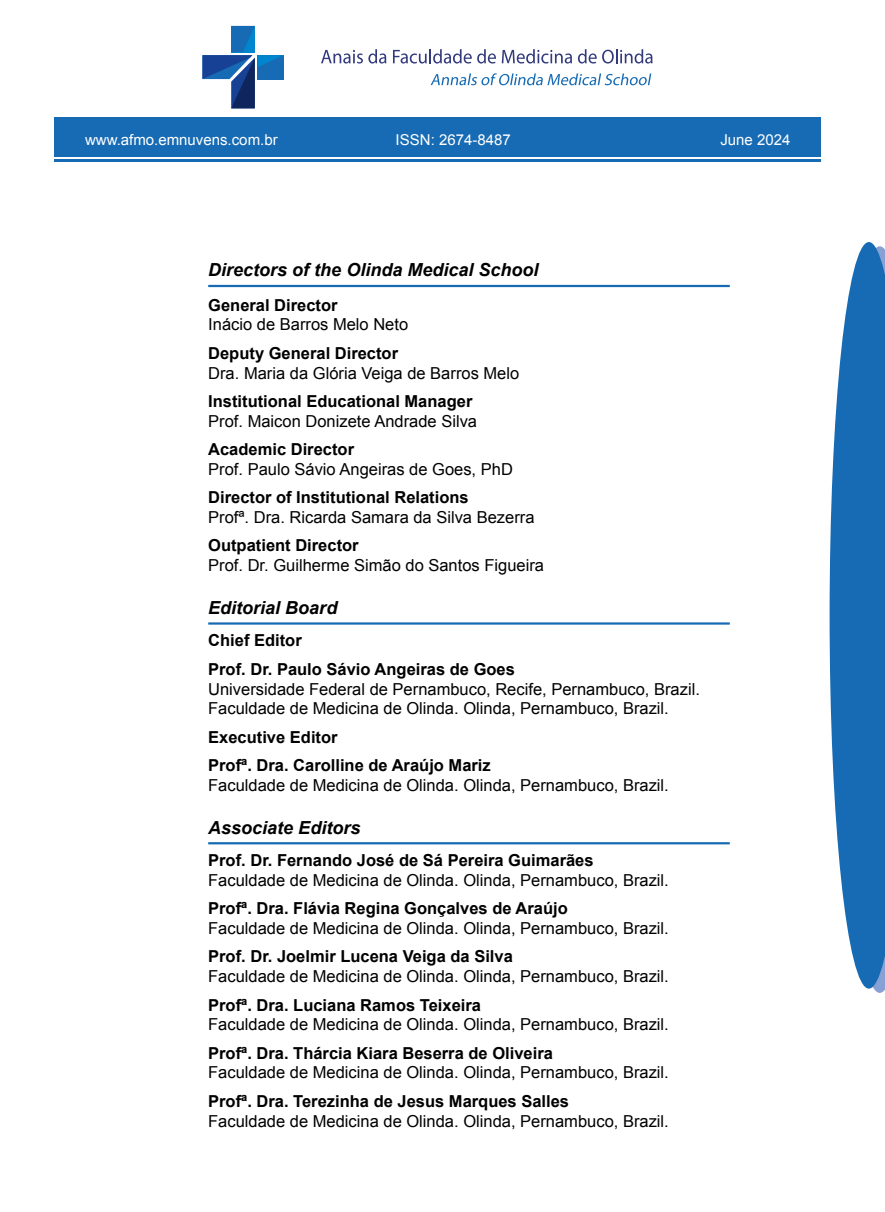
<style>
.page{position:relative;width:885px;height:1212px;background:#fff}
.page>*{position:absolute;margin:0;border:0;box-sizing:border-box;transform-origin:0 0}
.t1{font:italic 700 18px "Arial";color:#000}
.t2{font:16.5px/19.8px "Arial";color:#000}
.t3{font:700 16.5px/28.3px "Arial";color:#000}
.t4{font:15px "Arial";color:#fff}
</style>
<div class="page">
<hr style="left:54px;top:159px;width:766px;height:3px;background:#176bb4">
<div style="left:54px;top:117px;width:766px;height:39px;background:#176bb4"></div>
<svg style="left:202px;top:26px;width:82px;height:82px"></svg>
<svg style="left:321px;top:49px;width:65px;height:15px"></svg>
<svg style="left:393px;top:49px;width:78px;height:15px"></svg>
<svg style="left:477px;top:49px;width:95px;height:15px"></svg>
<svg style="left:578px;top:49px;width:18px;height:15px"></svg>
<svg style="left:602px;top:49px;width:50px;height:15px"></svg>
<svg style="left:430px;top:73px;width:221px;height:12px"></svg>
<hr style="left:208px;top:622px;width:521px;height:3px;background:#176bb4">
<hr style="left:208px;top:842px;width:521px;height:2px;background:#176bb4">
<hr style="left:208px;top:285px;width:521px;height:2px;background:#176bb4">
<svg style="left:829px;top:242px;width:55px;height:751px"></svg>
<p class="t4" style="left:85px;top:130px;width:194px">www.afmo.emnuvens.com.br</p>
<p class="t4" style="left:395px;top:130px;width:117px">ISSN: 2674-8487</p>
<p class="t4" style="left:720px;top:130px;width:72px">June 2024</p>
<p class="t1" style="left:208px;top:258px;width:332px">Directors of the Olinda Medical School</p>
<p class="t3" style="left:208px;top:291px;width:131px">General Director</p>
<p class="t2" style="left:208px;top:315px;width:201px">Inácio de Barros Melo Neto</p>
<p class="t3" style="left:208px;top:339px;width:191px">Deputy General Director</p>
<p class="t2" style="left:208px;top:363px;width:312px">Dra. Maria da Glória Veiga de Barros Melo</p>
<p class="t3" style="left:208px;top:387px;width:266px">Institutional Educational Manager</p>
<p class="t2" style="left:208px;top:411px;width:270px">Prof. Maicon Donizete Andrade Silva</p>
<p class="t3" style="left:208px;top:436px;width:147px">Academic Director</p>
<p class="t2" style="left:208px;top:459px;width:306px">Prof. Paulo Sávio Angeiras de Goes, PhD</p>
<p class="t3" style="left:208px;top:484px;width:262px">Director of Institutional Relations</p>
<p class="t2" style="left:208px;top:507px;width:328px">Profª. Dra. Ricarda Samara da Silva Bezerra</p>
<p class="t3" style="left:208px;top:532px;width:152px">Outpatient Director</p>
<p class="t2" style="left:208px;top:555px;width:337px">Prof. Dr. Guilherme Simão do Santos Figueira</p>
<p class="t1" style="left:208px;top:596px;width:131px">Editorial Board</p>
<p class="t3" style="left:208px;top:627px;width:308px">Chief Editor<br>Prof. Dr. Paulo Sávio Angeiras de Goes</p>
<p class="t2" style="left:208px;top:679px;width:493px">Universidade Federal de Pernambuco, Recife, Pernambuco, Brazil.<br>Faculdade de Medicina de Olinda. Olinda, Pernambuco, Brazil.</p>
<p class="t3" style="left:208px;top:723px;width:284px">Executive Editor<br>Profª. Dra. Carolline de Araújo Mariz</p>
<p class="t2" style="left:208px;top:775px;width:462px">Faculdade de Medicina de Olinda. Olinda, Pernambuco, Brazil.</p>
<p class="t1" style="left:208px;top:816px;width:154px">Associate Editors</p>
<p class="t3" style="left:208px;top:847px;width:387px">Prof. Dr. Fernando José de Sá Pereira Guimarães</p>
<p class="t2" style="left:208px;top:870px;width:462px">Faculdade de Medicina de Olinda. Olinda, Pernambuco, Brazil.</p>
<p class="t3" style="left:208px;top:895px;width:361px">Profª. Dra. Flávia Regina Gonçalves de Araújo</p>
<p class="t2" style="left:208px;top:918px;width:462px">Faculdade de Medicina de Olinda. Olinda, Pernambuco, Brazil.</p>
<p class="t3" style="left:208px;top:943px;width:306px">Prof. Dr. Joelmir Lucena Veiga da Silva</p>
<p class="t2" style="left:208px;top:967px;width:462px">Faculdade de Medicina de Olinda. Olinda, Pernambuco, Brazil.</p>
<p class="t3" style="left:208px;top:991px;width:274px">Profª. Dra. Luciana Ramos Teixeira</p>
<p class="t2" style="left:208px;top:1015px;width:462px">Faculdade de Medicina de Olinda. Olinda, Pernambuco, Brazil.</p>
<p class="t3" style="left:208px;top:1039px;width:346px">Profª. Dra. Thárcia Kiara Beserra de Oliveira</p>
<p class="t2" style="left:208px;top:1063px;width:462px">Faculdade de Medicina de Olinda. Olinda, Pernambuco, Brazil.</p>
<p class="t3" style="left:208px;top:1087px;width:362px">Profª. Dra. Terezinha de Jesus Marques Salles</p>
<p class="t2" style="left:208px;top:1111px;width:462px">Faculdade de Medicina de Olinda. Olinda, Pernambuco, Brazil.</p>
</div>
